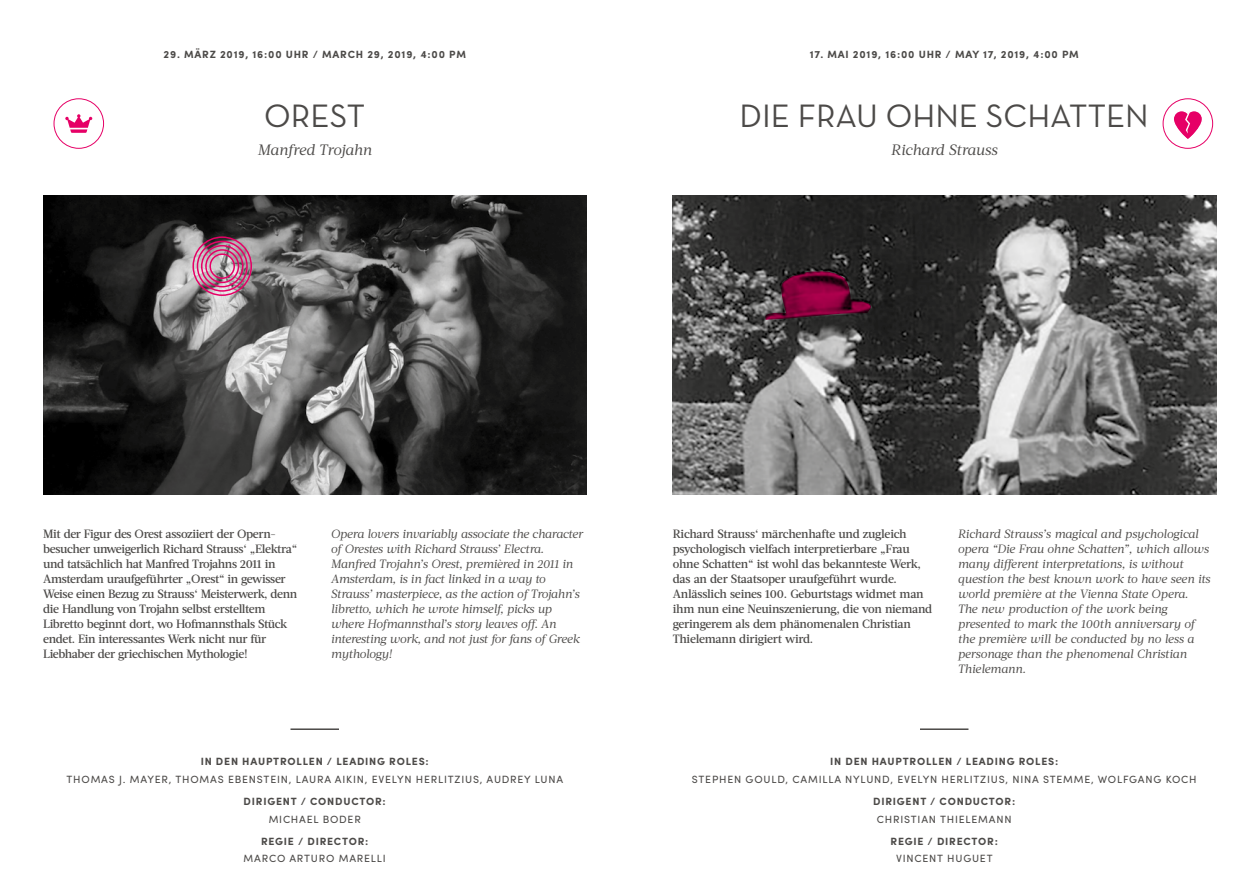
<style>
.page{position:relative;width:1259px;height:893px;background:#fff}
.page>*{position:absolute;margin:0;border:0;box-sizing:border-box;transform-origin:0 0}
.t1{font:33px "Neutra Text";color:#4c4a48}
.t2{font:italic 15px "Acta";letter-spacing:-.02em;color:#4c4a48}
.t3{font:italic 12px/15px "Acta";letter-spacing:-.02em;color:#4c4a48}
.t4{font:500 12px/15px "Acta";letter-spacing:-.03em;color:#4c4a48}
.t5{font:700 10.5px "Sofia Pro";letter-spacing:.075em;color:#4c4a48}
.t6{font:10.5px "Sofia Pro";letter-spacing:.075em;color:#4c4a48}
</style>
<div class="page">
<hr style="left:290px;top:728px;width:49px;height:2px;background:#4c4a48">
<img style="left:43px;top:195px;width:543px;height:299px">
<img style="left:672px;top:195px;width:544px;height:299px">
<hr style="left:920px;top:728px;width:48px;height:2px;background:#4c4a48">
<div style="left:1162px;top:98px;width:51px;height:51px;border:1px solid #e60066;border-radius:50%"></div>
<svg style="left:1174px;top:111px;width:28px;height:28px"></svg>
<svg style="left:765px;top:271px;width:107px;height:49px;background:#621738"></svg>
<div style="left:209px;top:253px;width:26px;height:26px;border:2px solid #e60066;border-radius:50%"></div>
<div style="left:205px;top:249px;width:34px;height:34px;border:2px solid #e60066;border-radius:50%"></div>
<div style="left:201px;top:245px;width:42px;height:42px;border:2px solid #e60066;border-radius:50%"></div>
<div style="left:197px;top:241px;width:51px;height:51px;border:2px solid #e60066;border-radius:50%"></div>
<div style="left:192px;top:236px;width:60px;height:60px;border:2px solid #e60066;border-radius:50%"></div>
<div style="left:54px;top:98px;width:50px;height:51px;border:1px solid #e60066;border-radius:50%"></div>
<svg style="left:65px;top:114px;width:27px;height:19px"></svg>
<p class="t5" style="left:164px;top:46px;width:304px">29. MÄRZ 2019, 16:00 UHR / MARCH 29, 2019, 4:00 PM</p>
<h1 class="t1" style="left:264px;top:96px;width:102px">OREST</h1>
<p class="t2" style="left:258px;top:141px;width:116px">Manfred Trojahn</p>
<p class="t5" style="left:809px;top:46px;width:270px">17. MAI 2019, 16:00 UHR / MAY 17, 2019, 4:00 PM</p>
<h1 class="t1" style="left:739px;top:96px;width:411px">DIE FRAU OHNE SCHATTEN</h1>
<p class="t2" style="left:891px;top:141px;width:108px">Richard Strauss</p>
<p class="t4" style="left:43px;top:526px;width:256px">Mit der Figur des Orest assoziiert der Opern&shy;besucher unweigerlich Richard Strauss‘ „Elektra“ und tatsächlich hat Manfred Trojahns 2011 in Amsterdam uraufgeführter „Orest“ in gewisser Weise einen Bezug zu Strauss‘ Meisterwerk, denn die Handlung von Trojahn selbst erstelltem Libretto beginnt dort, wo Hofmannsthals Stück endet. Ein interessantes Werk nicht nur für Liebhaber der griechischen Mythologie!</p>
<p class="t3" style="left:331px;top:526px;width:253px">Opera lovers invariably associate the character of Orestes with Richard Strauss’ Electra.<br>Manfred Trojahn’s Orest, premièred in 2011 in Amsterdam, is in fact linked in a way to Strauss’ masterpiece, as the action of Trojahn’s libretto, which he wrote himself, picks up where Hofmannsthal’s story leaves off. An interesting work, and not just for fans of Greek mythology!</p>
<p class="t5" style="left:201px;top:753px;width:230px">IN DEN HAUPTROLLEN / LEADING ROLES:</p>
<p class="t6" style="left:67px;top:771px;width:498px">THOMAS J. MAYER, THOMAS EBENSTEIN, LAURA AIKIN, EVELYN HERLITZIUS, AUDREY LUNA</p>
<p class="t5" style="left:244px;top:793px;width:144px">DIRIGENT / CONDUCTOR:</p>
<p class="t6" style="left:269px;top:811px;width:94px">MICHAEL BODER</p>
<p class="t5" style="left:261px;top:833px;width:109px">REGIE / DIRECTOR:</p>
<p class="t6" style="left:244px;top:851px;width:144px">MARCO ARTURO MARELLI</p>
<p class="t4" style="left:672px;top:526px;width:261px">Richard Strauss‘ märchenhafte und zugleich psychologisch vielfach interpretierbare „Frau ohne Schatten“ ist wohl das bekannteste Werk, das an der Staatsoper uraufgeführt wurde.<br>Anlässlich seines 100. Geburtstags widmet man ihm nun eine Neuinszenierung, die von niemand geringerem als dem phänomenalen Christian Thielemann dirigiert wird.</p>
<p class="t3" style="left:957px;top:526px;width:254px">Richard Strauss’s magical and psychological opera “Die Frau ohne Schatten”, which allows many different interpretations, is without question the best known work to have seen its world première at the Vienna State Opera.<br>The new production of the work being presented to mark the 100th anniversary of the première will be conducted by no less a personage than the phenomenal Christian Thielemann.</p>
<p class="t5" style="left:830px;top:753px;width:230px">IN DEN HAUPTROLLEN / LEADING ROLES:</p>
<p class="t6" style="left:692px;top:771px;width:506px">STEPHEN GOULD, CAMILLA NYLUND, EVELYN HERLITZIUS, NINA STEMME, WOLFGANG KOCH</p>
<p class="t5" style="left:873px;top:793px;width:144px">DIRIGENT / CONDUCTOR:</p>
<p class="t6" style="left:877px;top:811px;width:136px">CHRISTIAN THIELEMANN</p>
<p class="t5" style="left:890px;top:833px;width:109px">REGIE / DIRECTOR:</p>
<p class="t6" style="left:896px;top:851px;width:98px">VINCENT HUGUET</p>
</div>
